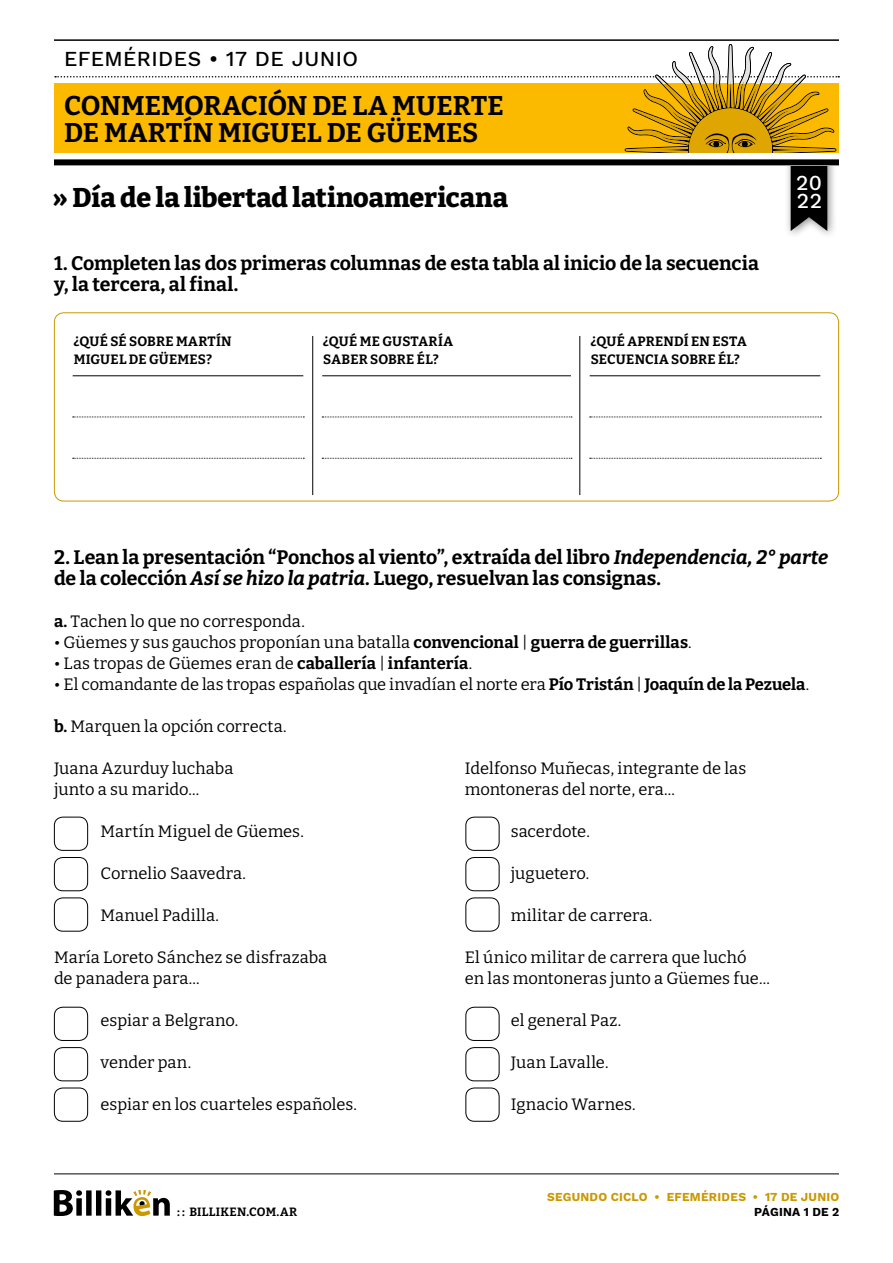
<style>
.page{position:relative;width:893px;height:1263px;background:#fff}
.page>*{position:absolute;margin:0;border:0;box-sizing:border-box;transform-origin:0 0}
.t1{font:700 27px/27px "Bitter";letter-spacing:-.005em;color:#000}
.t2{font:800 27px "Bitter";letter-spacing:-.005em;color:#000}
.t3{font:500 21px "Work Sans";letter-spacing:.02em;color:#000}
.t4{font:500 21px/18px "Work Sans";color:#fff}
.t5{font:700 19.5px/21px "Bitter";letter-spacing:-.01em;color:#000}
.t6{font:16.5px/21px "Bitter";color:#000}
.t7{font:16.5px "Bitter";letter-spacing:.02em;color:#000}
.t8{font:700 13.5px/18px "Bitter";letter-spacing:.01em;color:#000}
.t9{font:700 12px "Work Sans";letter-spacing:.02em;color:#ca9800}
.t10{font:700 12px "Bitter";letter-spacing:.02em;color:#000}
.t11{font:700 12px "Work Sans";letter-spacing:.02em;color:#000}
.s1{font-style:italic}
.s2{font-weight:700}
</style>
<div class="page">
<svg style="left:54px;top:1190px;width:116px;height:26px"></svg>
<hr style="left:54px;top:1173px;width:785px;height:1px;background:#000">
<div style="left:784px;top:141px;width:53px;height:99px;background:#000;opacity:.45"></div>
<hr style="left:54px;top:39px;width:785px;height:2px;background:#000">
<svg style="left:55px;top:44px;width:784px;height:187px"></svg>
<div style="left:54px;top:312px;width:785px;height:189px;border:1px solid #ca9800;border-radius:9px"></div>
<svg style="left:73px;top:458px;width:231px;height:1px"></svg>
<svg style="left:590px;top:458px;width:231px;height:1px"></svg>
<svg style="left:322px;top:458px;width:250px;height:1px"></svg>
<svg style="left:73px;top:417px;width:231px;height:1px"></svg>
<svg style="left:590px;top:417px;width:231px;height:1px"></svg>
<svg style="left:322px;top:417px;width:250px;height:1px"></svg>
<hr style="left:73px;top:375px;width:230px;height:1px;background:#000">
<hr style="left:590px;top:375px;width:230px;height:1px;background:#000">
<hr style="left:322px;top:375px;width:249px;height:1px;background:#000">
<hr style="left:312px;top:336px;width:1px;height:159px;background:#000">
<hr style="left:580px;top:336px;width:1px;height:159px;background:#000">
<div style="left:465px;top:817px;width:34px;height:34px;border:1px solid #000;border-radius:9px"></div>
<div style="left:465px;top:857px;width:34px;height:34px;border:1px solid #000;border-radius:9px"></div>
<div style="left:465px;top:897px;width:34px;height:34px;border:1px solid #000;border-radius:9px"></div>
<div style="left:465px;top:1007px;width:34px;height:34px;border:1px solid #000;border-radius:9px"></div>
<div style="left:465px;top:1047px;width:34px;height:34px;border:1px solid #000;border-radius:9px"></div>
<div style="left:465px;top:1087px;width:34px;height:35px;border:1px solid #000;border-radius:9px"></div>
<div style="left:54px;top:817px;width:34px;height:34px;border:1px solid #000;border-radius:9px"></div>
<div style="left:54px;top:857px;width:34px;height:34px;border:1px solid #000;border-radius:9px"></div>
<div style="left:54px;top:897px;width:34px;height:34px;border:1px solid #000;border-radius:9px"></div>
<div style="left:54px;top:1007px;width:34px;height:34px;border:1px solid #000;border-radius:9px"></div>
<div style="left:54px;top:1047px;width:34px;height:34px;border:1px solid #000;border-radius:9px"></div>
<div style="left:54px;top:1087px;width:34px;height:35px;border:1px solid #000;border-radius:9px"></div>
<p class="t3" style="left:64px;top:43px;width:296px">EFEMÉRIDES • 17 DE JUNIO</p>
<h1 class="t1" style="left:64px;top:91px;width:441px">Conmemoración de la muerte de Martín Miguel de Güemes</h1>
<h1 class="t2" style="left:53px;top:181px;width:457px">» Día de la libertad latinoamericana</h1>
<p class="t5" style="left:54px;top:253px;width:706px">1. Completen las dos primeras columnas de esta tabla al inicio de la secuencia y, la tercera, al final.</p>
<p class="t8" style="left:74px;top:332px;width:159px">¿Qué sé sobre Martín<br>Miguel de Güemes?</p>
<p class="t8" style="left:591px;top:332px;width:157px">¿Qué aprendí en esta secuencia sobre él?</p>
<p class="t8" style="left:323px;top:332px;width:131px">¿Qué me gustaría saber sobre él?</p>
<p class="t4" style="left:796px;top:173px;width:27px">20<br>22</p>
<p class="t5" style="left:54px;top:547px;width:776px">2. Lean la presentación “Ponchos al viento”, extraída del libro <span class="s1">Independencia, 2° parte </span>de la colección <span class="s1">Así se hizo la patria</span>. Luego, resuelvan las consignas.</p>
<p class="t6" style="left:54px;top:611px;width:252px"><span class="s2">a.</span> Tachen lo que no corresponda.</p>
<p class="t6" style="left:54px;top:632px;width:639px">• Güemes y sus gauchos proponían una batalla <span class="s2">convencional</span> | <span class="s2">guerra de guerrillas</span>.</p>
<p class="t6" style="left:54px;top:653px;width:420px">• Las tropas de Güemes eran de <span class="s2">caballería</span> | <span class="s2">infantería</span>.</p>
<p class="t6" style="left:54px;top:674px;width:757px">• El comandante de las tropas españolas que invadían el norte era <span class="s2">Pío Tristán</span> | <span class="s2">Joaquín de la Pezuela</span>.</p>
<p class="t6" style="left:54px;top:716px;width:234px"><span class="s2">b.</span> Marquen la opción correcta.</p>
<p class="t6" style="left:54px;top:758px;width:181px">Juana Azurduy luchaba junto a su marido...</p>
<p class="t6" style="left:100px;top:821px;width:205px">Martín Miguel de Güemes.</p>
<p class="t6" style="left:100px;top:863px;width:147px">Cornelio Saavedra.</p>
<p class="t6" style="left:100px;top:905px;width:120px">Manuel Padilla.</p>
<p class="t6" style="left:54px;top:947px;width:275px">María Loreto Sánchez se disfrazaba de panadera para...</p>
<p class="t6" style="left:100px;top:1010px;width:139px">espiar a Belgrano.</p>
<p class="t6" style="left:100px;top:1052px;width:92px">vender pan.</p>
<p class="t6" style="left:100px;top:1094px;width:258px">espiar en los cuarteles españoles.</p>
<p class="t10" style="left:177px;top:1204px;width:121px">: : BILLIKEN.COM.AR</p>
<p class="t6" style="left:465px;top:758px;width:283px">Idelfonso Muñecas, integrante de las montoneras del norte, era...</p>
<p class="t6" style="left:511px;top:821px;width:81px">sacerdote.</p>
<p class="t6" style="left:511px;top:863px;width:80px">juguetero.</p>
<p class="t7" style="left:511px;top:905px;width:143px">militar de carrera.</p>
<p class="t6" style="left:465px;top:947px;width:307px">El único militar de carrera que luchó en las montoneras junto a Güemes fue...</p>
<p class="t6" style="left:511px;top:1010px;width:112px">el general Paz.</p>
<p class="t6" style="left:511px;top:1052px;width:99px">Juan Lavalle.</p>
<p class="t6" style="left:511px;top:1094px;width:126px">Ignacio Warnes.</p>
<p class="t9" style="left:547px;top:1187px;width:270px">SEGUNDO CICLO • EFEMÉRIDES • 17 DE JUNIO</p>
<p class="t11" style="left:754px;top:1202px;width:87px">PÁGINA 1 DE 2</p>
</div>
